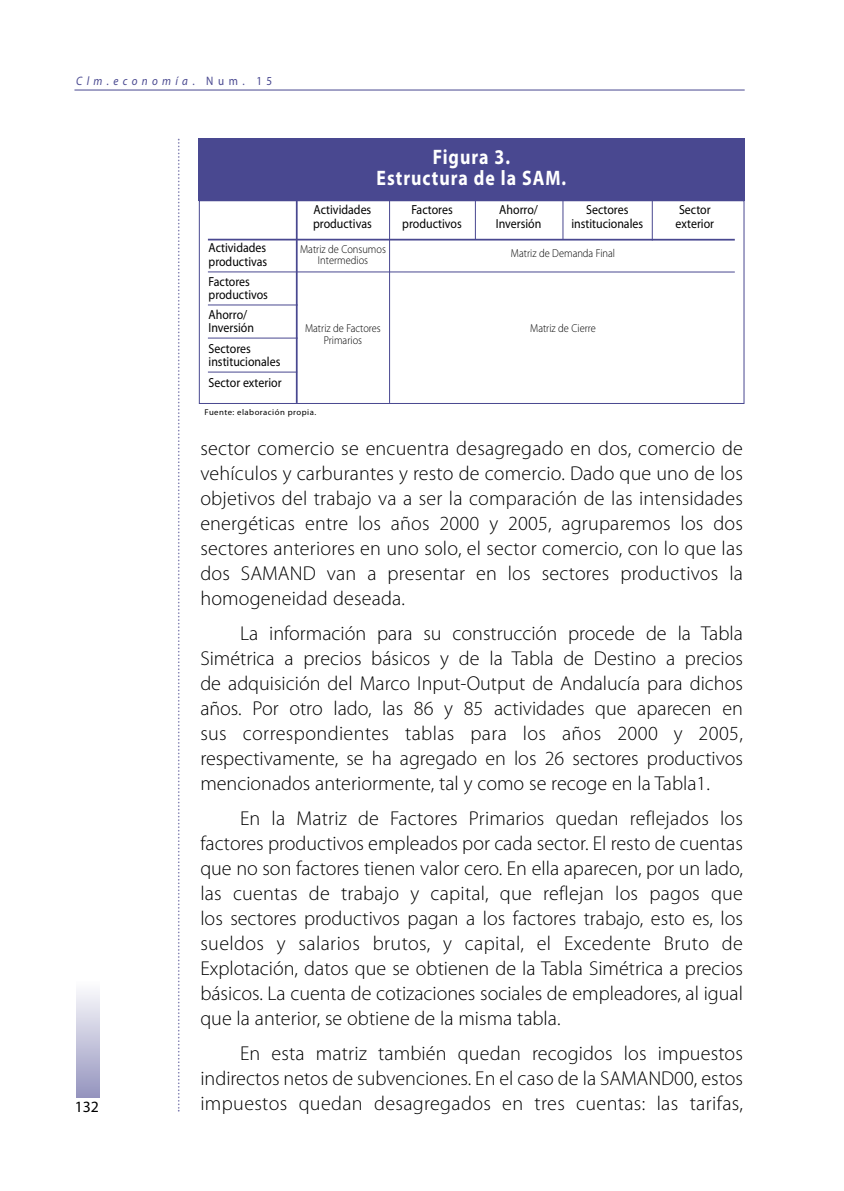
<style>
.page{position:relative;width:844px;height:1191px;background:#fff}
.page>*{position:absolute;margin:0;border:0;box-sizing:border-box;transform-origin:0 0}
.t1{font:700 21px/21px "Myriad Pro";letter-spacing:.055em;color:#fff;text-align:center;scale:.85 1}
.t2{font:300 20.12px/25px "Myriad Pro";color:#000;text-align:justify}
.t3{font:15.75px "Myriad Pro";color:#000}
.t4{font:13.12px/13.1px "Myriad Pro";color:#000;scale:.91 1}
.t5{font:italic 12.25px "Myriad Pro";letter-spacing:.395em;color:#494890;scale:.9 1}
.t6{font:300 11.55px/11.5px "Myriad Pro";color:#000;text-align:center;scale:.91 1}
.t7{font:8.4px "Myriad Pro";letter-spacing:.05em;color:#000;scale:1.04 1}
.s1{font-style:normal}
</style>
<div class="page">
<svg style="left:178px;top:139px;width:1px;height:972px"></svg>
<hr style="left:74px;top:90px;width:670px;height:1px;background:#494890">
<div style="left:76px;top:981px;width:24px;height:116px;background:linear-gradient(to bottom,#fdfdfe,#9695bf)"></div>
<div style="left:198px;top:138px;width:546px;height:63px;background:#494890"></div>
<div style="left:199px;top:200px;width:545px;height:204px;border:1px solid #494890"></div>
<hr style="left:208px;top:239px;width:526px;height:1px;background:#494890">
<hr style="left:208px;top:272px;width:526px;height:1px;background:#494890">
<hr style="left:208px;top:372px;width:89px;height:1px;background:#494890">
<hr style="left:208px;top:338px;width:89px;height:1px;background:#494890">
<hr style="left:208px;top:305px;width:89px;height:1px;background:#494890">
<hr style="left:296px;top:200px;width:1px;height:203px;background:#494890">
<hr style="left:389px;top:200px;width:1px;height:203px;background:#494890">
<hr style="left:475px;top:200px;width:1px;height:39px;background:#494890">
<hr style="left:562px;top:200px;width:1px;height:39px;background:#494890">
<hr style="left:651px;top:200px;width:1px;height:40px;background:#494890">
<p class="t5" style="left:76px;top:77px;width:219px">Clm.economía<span class="s1">. Num. 15</span></p>
<p class="t4" style="left:208px;top:242px;width:66px">Actividades productivas</p>
<p class="t4" style="left:208px;top:276px;width:67px">Factores productivos</p>
<p class="t4" style="left:208px;top:309px;width:51px">Ahorro/<br>Inversión</p>
<p class="t4" style="left:208px;top:343px;width:80px">Sectores institucionales</p>
<p class="t4" style="left:208px;top:377px;width:82px">Sector exterior</p>
<p class="t1" style="left:376px;top:148px;width:224px">Figura 3.<br>Estructura de la SAM.</p>
<p class="t4" style="left:313px;top:204px;width:66px">Actividades productivas</p>
<p class="t4" style="left:402px;top:204px;width:67px;text-align:center">Factores productivos</p>
<p class="t4" style="left:496px;top:204px;width:51px">Ahorro/<br>Inversión</p>
<p class="t4" style="left:571px;top:204px;width:80px;text-align:center">Sectores institucionales</p>
<p class="t4" style="left:675px;top:204px;width:44px">Sector exterior</p>
<p class="t6" style="left:300px;top:244px;width:96px">Matriz de Consumos<br>Intermedios</p>
<p class="t6" style="left:510px;top:248px;width:116px">Matriz de Demanda Final</p>
<p class="t6" style="left:305px;top:323px;width:85px">Matriz de Factores<br>Primarios</p>
<p class="t6" style="left:530px;top:323px;width:74px">Matriz de Cierre</p>
<p class="t7" style="left:204px;top:409px;width:109px">Fuente: elaboración propia.</p>
<p class="t2" style="left:200px;top:437px;width:544px">sector comercio se encuentra desagregado en dos, comercio de vehículos y carburantes y resto de comercio. Dado que uno de los objetivos del trabajo va a ser la comparación de las intensidades energéticas entre los años 2000 y 2005, agruparemos los dos sectores anteriores en uno solo, el sector comercio, con lo que las dos SAMAND van a presentar en los sectores productivos la homogeneidad deseada.</p>
<p class="t2" style="left:200px;top:622px;width:544px;text-indent:40px">La información para su construcción procede de la Tabla Simétrica a precios básicos y de la Tabla de Destino a precios de adquisición del Marco Input-Output de Andalucía para dichos años. Por otro lado, las 86 y 85 actividades que aparecen en sus correspondientes tablas para los años 2000 y 2005, respectivamente, se ha agregado en los 26 sectores productivos mencionados anteriormente, tal y como se recoge en la Tabla1.</p>
<p class="t2" style="left:200px;top:807px;width:544px;text-indent:40px">En la Matriz de Factores Primarios quedan reflejados los factores productivos empleados por cada sector. El resto de cuentas que no son factores tienen valor cero. En ella aparecen, por un lado, las cuentas de trabajo y capital, que reflejan los pagos que los sectores productivos pagan a los factores trabajo, esto es, los sueldos y salarios brutos, y capital, el Excedente Bruto de Explotación, datos que se obtienen de la Tabla Simétrica a precios básicos. La cuenta de cotizaciones sociales de empleadores, al igual que la anterior, se obtiene de la misma tabla.</p>
<p class="t2" style="left:200px;top:1042px;width:544px;text-align:right">En esta matriz también quedan recogidos los impuestos indirectos netos de subvenciones. En el caso de la SAMAND00, estos</p>
<p class="t3" style="left:75px;top:1101px;width:26px">132</p>
<p class="t2" style="left:200px;top:1092px;width:544px">impuestos quedan desagregados en tres cuentas: las tarifas,</p>
</div>
